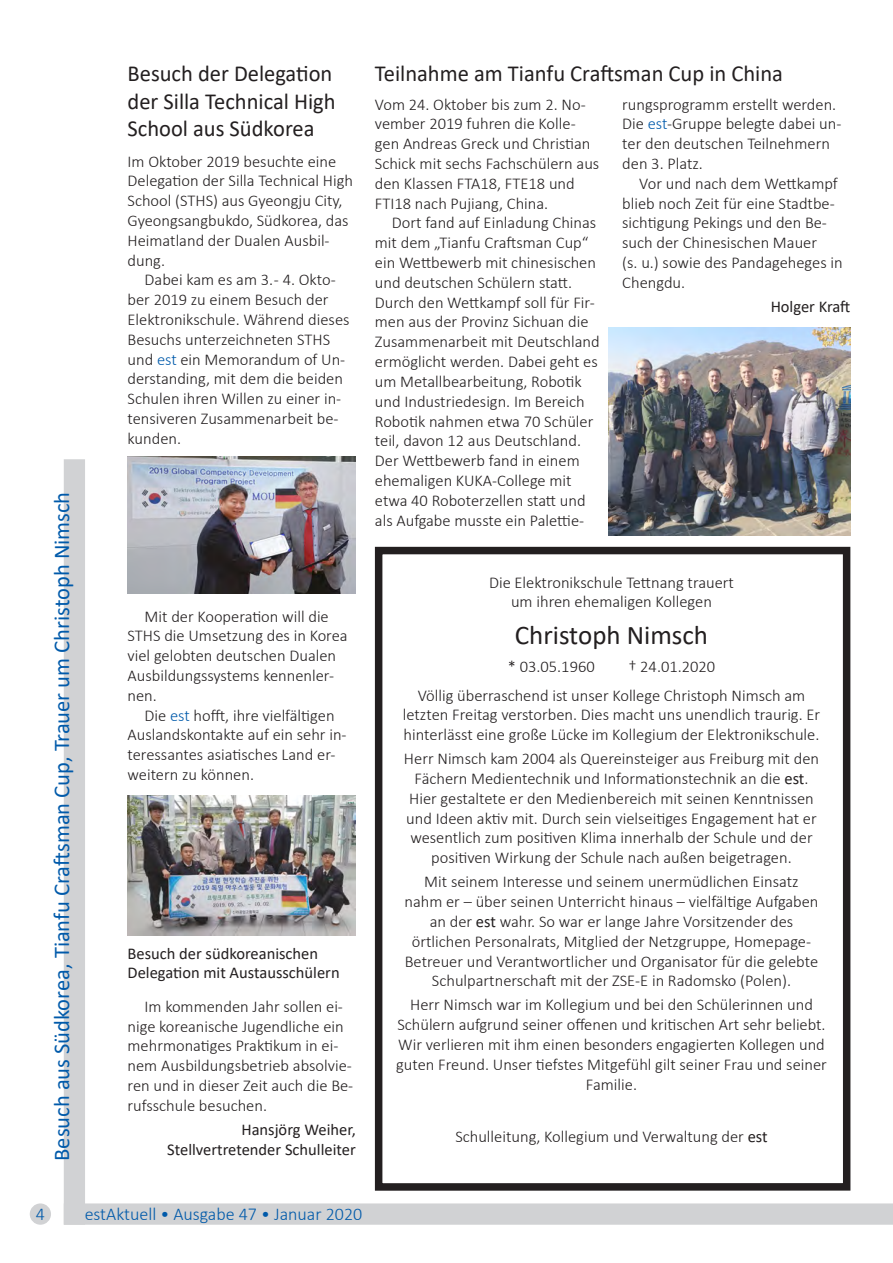
<style>
.page{position:relative;width:893px;height:1263px;background:#fff}
.page>*{position:absolute;margin:0;border:0;box-sizing:border-box;transform-origin:0 0}
.t1{font:27px "Calibri";color:#231f20}
.t2{font:22.95px/27.6px "Calibri";color:#231f20}
.t3{font:22.5px "Calibri";color:#015aaa}
.t4{font:300 18px "Calibri";color:#015aaa}
.t5{font:300 16.5px/19.8px "Calibri";color:#231f20}
.t6{font:16.5px/19.8px "Calibri";color:#231f20;text-align:right}
.s1{color:#015aaa}
.s2{font-weight:400}
</style>
<div class="page">
<div style="left:64px;top:459px;width:21px;height:766px;background:#d1d2d4"></div>
<svg style="left:64px;top:1203px;width:829px;height:22px;background:#d2d3d5"></svg>
<div style="left:31px;top:1204px;width:19px;height:20px;background:#d1d2d4;border-radius:50%"></div>
<div style="left:30px;top:1203px;width:21px;height:22px;border:2px solid #d1d2d4;border-radius:50%"></div>
<div style="left:375px;top:547px;width:475px;height:644px;border:8px solid #231f20"></div>
<img style="left:128px;top:456px;width:228px;height:137px">
<img style="left:128px;top:795px;width:228px;height:141px">
<img style="left:608px;top:327px;width:242px;height:208px">
<h3 class="t3" style="left:46px;top:1161px;width:671px;rotate:-90deg">Besuch aus Südkorea, Tianfu Craftsman Cup, Trauer um Christoph Nimsch</h3>
<h2 class="t2" style="left:128px;top:59px;width:210px">Besuch der Delegation der Silla Technical High<br>School aus Südkorea</h2>
<p class="t5" style="left:128px;top:151px;width:227px">Im Oktober 2019 besuchte eine<br>Delegation der Silla Technical High<br>School (STHS) aus Gyeongju City,<br>Gyeongsangbukdo, Südkorea, das<br>Heimatland der Dualen Ausbil&shy;dung.</p>
<p class="t5" style="left:128px;top:270px;width:223px;text-indent:17px">Dabei kam es am 3. - 4. Okto&shy;ber 2019 zu einem Besuch der<br>Elektronikschule. Während dieses<br>Besuchs unterzeichneten STHS und <span class="s1">est</span> ein Memorandum of Un&shy;derstanding, mit dem die beiden<br>Schulen ihren Willen zu einer in&shy;tensiveren Zusammenarbeit be&shy;kunden.</p>
<p class="t5" style="left:128px;top:606px;width:222px;text-indent:17px">Mit der Kooperation will die<br>STHS die Umsetzung des in Korea viel gelobten deutschen Dualen<br>Ausbildungssystems kennenler&shy;nen.</p>
<p class="t5" style="left:128px;top:705px;width:221px;text-indent:17px">Die <span class="s1">est</span> hofft, ihre vielfältigen<br>Auslandskontakte auf ein sehr in&shy;teressantes asiatisches Land er&shy;weitern zu können.</p>
<p class="t6" style="left:128px;top:943px;width:214px;text-align:left">Besuch der südkoreanischen<br>Delegation mit Austausschülern</p>
<p class="t5" style="left:128px;top:996px;width:227px;text-indent:17px">Im kommenden Jahr sollen ei&shy;nige koreanische Jugendliche ein mehrmonatiges Praktikum in ei&shy;nem Ausbildungsbetrieb absolvie&shy;ren und in dieser Zeit auch die Be&shy;rufsschule besuchen.</p>
<p class="t6" style="left:167px;top:1119px;width:190px">Hansjörg Weiher,<br>Stellvertretender Schulleiter</p>
<h2 class="t2" style="left:375px;top:59px;width:410px">Teilnahme am Tianfu Craftsman Cup in China</h2>
<p class="t5" style="left:375px;top:94px;width:226px">Vom 24. Oktober bis zum 2. No&shy;vember 2019 fuhren die Kolle&shy;gen Andreas Greck und Christian<br>Schick mit sechs Fachschülern aus den Klassen FTA18, FTE18 und<br>FTI18 nach Pujiang, China.</p>
<p class="t5" style="left:375px;top:213px;width:226px;text-indent:17px">Dort fand auf Einladung Chinas mit dem „Tianfu Craftsman Cup“ ein Wettbewerb mit chinesischen und deutschen Schülern statt.<br>Durch den Wettkampf soll für Fir&shy;men aus der Provinz Sichuan die<br>Zusammenarbeit mit Deutschland ermöglicht werden. Dabei geht es um Metallbearbeitung, Robotik und Industriedesign. Im Bereich<br>Robotik nahmen etwa 70 Schüler teil, davon 12 aus Deutschland.<br>Der Wettbewerb fand in einem ehemaligen KUKA-College mit etwa 40 Roboterzellen statt und als Aufgabe musste ein Palettie-</p>
<p class="t5" style="left:622px;top:94px;width:221px">rungsprogramm erstellt werden.<br>Die <span class="s1">est</span>-Gruppe belegte dabei un&shy;ter den deutschen Teilnehmern den 3. Platz.</p>
<p class="t5" style="left:622px;top:173px;width:222px;text-indent:17px">Vor und nach dem Wettkampf blieb noch Zeit für eine Stadtbe&shy;sichtigung Pekings und den Be&shy;such der Chinesischen Mauer<br>(s. u.) sowie des Pandageheges in<br>Chengdu.</p>
<p class="t6" style="left:771px;top:296px;width:81px">Holger Kraft</p>
<p class="t5" style="left:489px;top:572px;width:246px;text-align:center">Die Elektronikschule Tettnang trauert um ihren ehemaligen Kollegen</p>
<h1 class="t1" style="left:515px;top:616px;width:195px">Christoph Nimsch</h1>
<p class="t5" style="left:508px;top:657px;width:88px">* 03.05.1960</p>
<p class="t5" style="left:418px;top:652px;width:389px;line-height:28.3px;text-indent:211px">† 24.01.2020<br>Völlig überraschend ist unser Kollege Christoph Nimsch am</p>
<p class="t5" style="left:403px;top:705px;width:419px">letzten Freitag verstorben. Dies macht uns unendlich traurig. Er hinterlässt eine große Lücke im Kollegium der Elektronikschule.</p>
<p class="t5" style="left:404px;top:749px;width:417px;text-align:center">Herr Nimsch kam 2004 als Quereinsteiger aus Freiburg mit den Fächern Medientechnik und Informationstechnik an die <span class="s2">est</span>.<br>Hier gestaltete er den Medienbereich mit seinen Kenntnissen und Ideen aktiv mit. Durch sein vielseitiges Engagement hat er wesentlich zum positiven Klima innerhalb der Schule und der positiven Wirkung der Schule nach außen beigetragen.</p>
<p class="t5" style="left:404px;top:872px;width:416px;text-align:center">Mit seinem Interesse und seinem unermüdlichen Einsatz nahm er – über seinen Unterricht hinaus – vielfältige Aufgaben an der <span class="s2">est</span> wahr. So war er lange Jahre Vorsitzender des örtlichen Personalrats, Mitglied der Netzgruppe, Homepage-Betreuer und Verantwortlicher und Organisator für die gelebte Schulpartnerschaft mit der ZSE-E in Radomsko (Polen).</p>
<p class="t5" style="left:396px;top:995px;width:432px;text-align:center">Herr Nimsch war im Kollegium und bei den Schülerinnen und Schülern aufgrund seiner offenen und kritischen Art sehr beliebt.<br>Wir verlieren mit ihm einen besonders engagierten Kollegen und guten Freund. Unser tiefstes Mitgefühl gilt seiner Frau und seiner Familie.</p>
<p class="t5" style="left:455px;top:1126px;width:314px">Schulleitung, Kollegium und Verwaltung der <span class="s2">est</span></p>
<p class="t4" style="left:36px;top:1202px;width:11px">4</p>
<p class="t4" style="left:85px;top:1203px;width:279px">estAktuell • Ausgabe 47 • Januar 2020</p>
</div>
